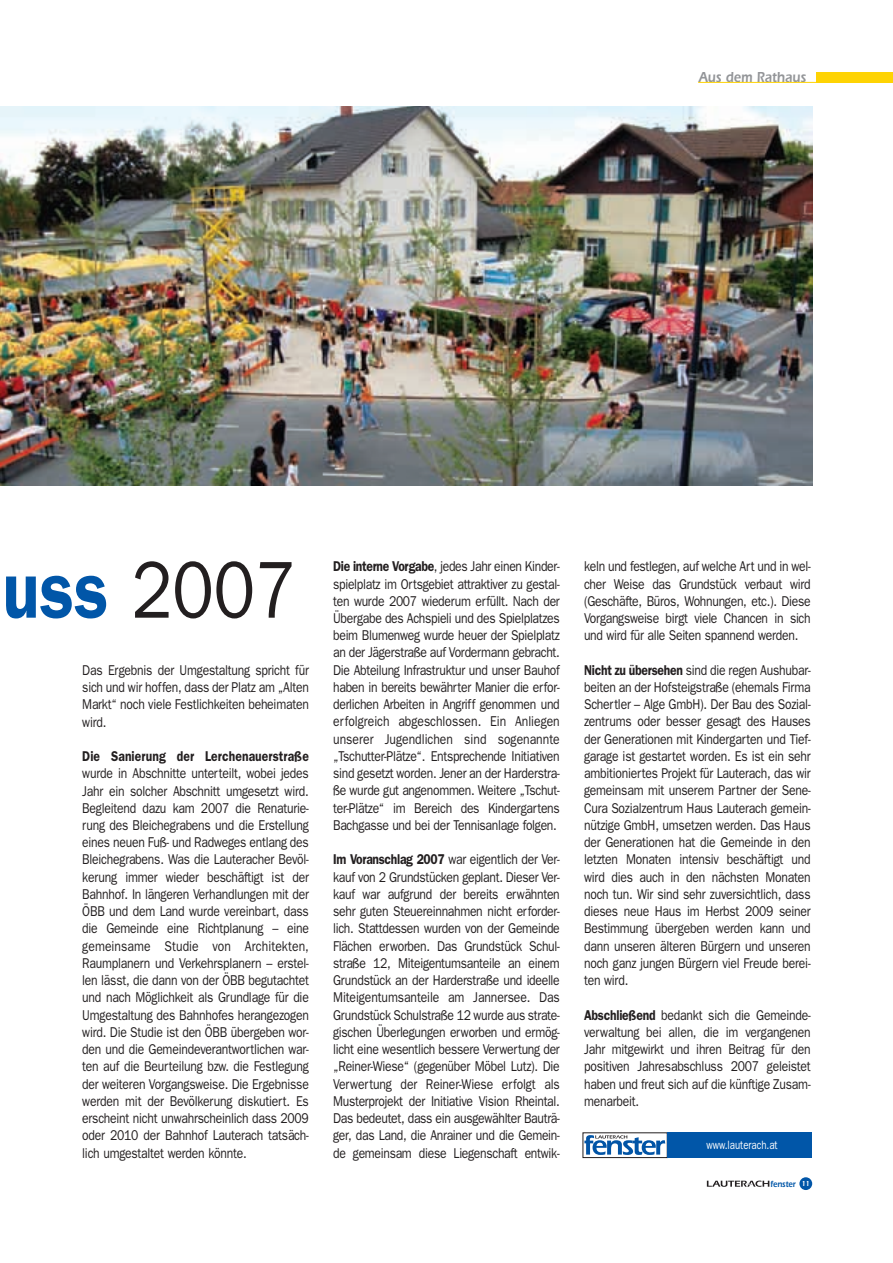
<style>
.page{position:relative;width:893px;height:1263px;background:#fff}
.page>*{position:absolute;margin:0;border:0;box-sizing:border-box;transform-origin:0 0}
.t1{font:81px "Franklin Gothic";color:#231f20;scale:.85 1}
.t2{font:600 15px "Itc Eras";color:#939598;scale:.85 1}
.t3{font:14.25px/17.2px "Franklin Gothic";letter-spacing:-.02em;color:#231f20;text-align:justify;scale:.85 1}
.t4{font:600 14.25px "Franklin Gothic";letter-spacing:.005em;color:#231f20;scale:.85 1}
.t5{font:12px "Franklin Gothic";color:#fff;scale:.8 1}
.t6{font:600 9px "Itc Eras";color:#0156a8;scale:.85 1}
.s1{font-weight:600;color:#0156a8}
.s2{font-weight:600}
.s3{font-size:7.5px;color:#fff}
</style>
<div class="page">
<div style="left:816px;top:72px;width:77px;height:11px;background:#fed304"></div>
<hr style="left:698px;top:82px;width:119px;height:1px;background:#fed304">
<div style="left:799px;top:1177px;width:13px;height:13px;background:#0156a8;border-radius:50%"></div>
<svg style="left:707px;top:1180px;width:62px;height:7px"></svg>
<img style="left:0;top:106px;width:812px;height:379px">
<div style="left:583px;top:1132px;width:85px;height:26px;border:1px solid #231f20"></div>
<svg style="left:584px;top:1135px;width:81px;height:20px"></svg>
<div style="left:668px;top:1132px;width:144px;height:26px;background:#0156a8"></div>
<p class="t2" style="left:699px;top:72px;width:128px">Aus dem Rathaus</p>
<h1 class="t1" style="left:2px;top:562px;width:347px"><span class="s1">uss</span> 2007</h1>
<p class="t3" style="left:82px;top:662px;width:268px">Das Ergebnis der Umgestaltung spricht für sich und wir hoffen, dass der Platz am „Alten Markt“ noch viele Festlichkeiten beheimaten wird.</p>
<p class="t4" style="left:82px;top:751px;width:268px">Die Sanierung der Lerchenauerstraße</p>
<p class="t3" style="left:82px;top:766px;width:268px">wurde in Abschnitte unterteilt, wobei jedes Jahr ein solcher Abschnitt umgesetzt wird.<br>Begleitend dazu kam 2007 die Renaturie&shy;rung des Bleichegrabens und die Erstellung eines neuen Fuß- und Radweges entlang des Bleichegrabens. Was die Lauteracher Bevöl&shy;kerung immer wieder beschäftigt ist der Bahnhof. In längeren Verhandlungen mit der ÖBB und dem Land wurde vereinbart, dass die Gemeinde eine Richtplanung – eine gemeinsame Studie von Architekten, Raumplanern und Verkehrsplanern – erstel&shy;len lässt, die dann von der ÖBB begutachtet und nach Möglichkeit als Grundlage für die Umgestaltung des Bahnhofes herangezogen wird. Die Studie ist den ÖBB übergeben wor&shy;den und die Gemeindeverantwortlichen war&shy;ten auf die Beurteilung bzw. die Festlegung der weiteren Vorgangsweise. Die Ergebnisse werden mit der Bevölkerung diskutiert. Es erscheint nicht unwahrscheinlich dass 2009 oder 2010 der Bahnhof Lauterach tatsäch&shy;lich umgestaltet werden könnte.</p>
<p class="t3" style="left:333px;top:559px;width:268px"><span class="s2">Die interne Vorgabe</span>, jedes Jahr einen Kinder&shy;spielplatz im Ortsgebiet attraktiver zu gestal&shy;ten wurde 2007 wiederum erfüllt. Nach der Übergabe des Achspieli und des Spielplatzes beim Blumenweg wurde heuer der Spielplatz an der Jägerstraße auf Vordermann gebracht.<br>Die Abteilung Infrastruktur und unser Bauhof haben in bereits bewährter Manier die erfor&shy;derlichen Arbeiten in Angriff genommen und erfolgreich abgeschlossen. Ein Anliegen unserer Jugendlichen sind sogenannte „Tschutter-Plätze“. Entsprechende Initiativen sind gesetzt worden. Jener an der Harderstra&shy;ße wurde gut angenommen. Weitere „Tschut&shy;ter-Plätze“ im Bereich des Kindergartens Bachgasse und bei der Tennisanlage folgen.</p>
<p class="t3" style="left:333px;top:852px;width:268px"><span class="s2">Im Voranschlag 2007</span> war eigentlich der Ver&shy;kauf von 2 Grundstücken geplant. Dieser Ver&shy;kauf war aufgrund der bereits erwähnten sehr guten Steuereinnahmen nicht erforder&shy;lich. Stattdessen wurden von der Gemeinde Flächen erworben. Das Grundstück Schul&shy;straße 12, Miteigentumsanteile an einem Grundstück an der Harderstraße und ideelle Miteigentumsanteile am Jannersee. Das Grundstück Schulstraße 12 wurde aus strate&shy;gischen Überlegungen erworben und ermög&shy;licht eine wesentlich bessere Verwertung der „Reiner-Wiese“ (gegenüber Möbel Lutz). Die Verwertung der Reiner-Wiese erfolgt als Musterprojekt der Initiative Vision Rheintal.<br>Das bedeutet, dass ein ausgewählter Bauträ&shy;ger, das Land, die Anrainer und die Gemein&shy;de gemeinsam diese Liegenschaft entwik-</p>
<p class="t3" style="left:584px;top:559px;width:268px">keln und festlegen, auf welche Art und in wel&shy;cher Weise das Grundstück verbaut wird (Geschäfte, Büros, Wohnungen, etc.). Diese Vorgangsweise birgt viele Chancen in sich und wird für alle Seiten spannend werden.</p>
<p class="t3" style="left:584px;top:662px;width:268px"><span class="s2">Nicht zu übersehen</span> sind die regen Aushubar&shy;beiten an der Hofsteigstraße (ehemals Firma Schertler – Alge GmbH). Der Bau des Sozial&shy;zentrums oder besser gesagt des Hauses der Generationen mit Kindergarten und Tief&shy;garage ist gestartet worden. Es ist ein sehr ambitioniertes Projekt für Lauterach, das wir gemeinsam mit unserem Partner der Sene-Cura Sozialzentrum Haus Lauterach gemein&shy;nützige GmbH, umsetzen werden. Das Haus der Generationen hat die Gemeinde in den letzten Monaten intensiv beschäftigt und wird dies auch in den nächsten Monaten noch tun. Wir sind sehr zuversichtlich, dass dieses neue Haus im Herbst 2009 seiner Bestimmung übergeben werden kann und dann unseren älteren Bürgern und unseren noch ganz jungen Bürgern viel Freude berei&shy;ten wird.</p>
<p class="t3" style="left:584px;top:1007px;width:268px"><span class="s2">Abschließend</span> bedankt sich die Gemeinde&shy;verwaltung bei allen, die im vergangenen Jahr mitgewirkt und ihren Beitrag für den positiven Jahresabschluss 2007 geleistet haben und freut sich auf die künftige Zusam&shy;menarbeit.</p>
<p class="t5" style="left:706px;top:1141px;width:91px">www.lauterach.at</p>
<p class="t6" style="left:770px;top:1181px;width:48px">fenster <span class="s3">11</span></p>
</div>
